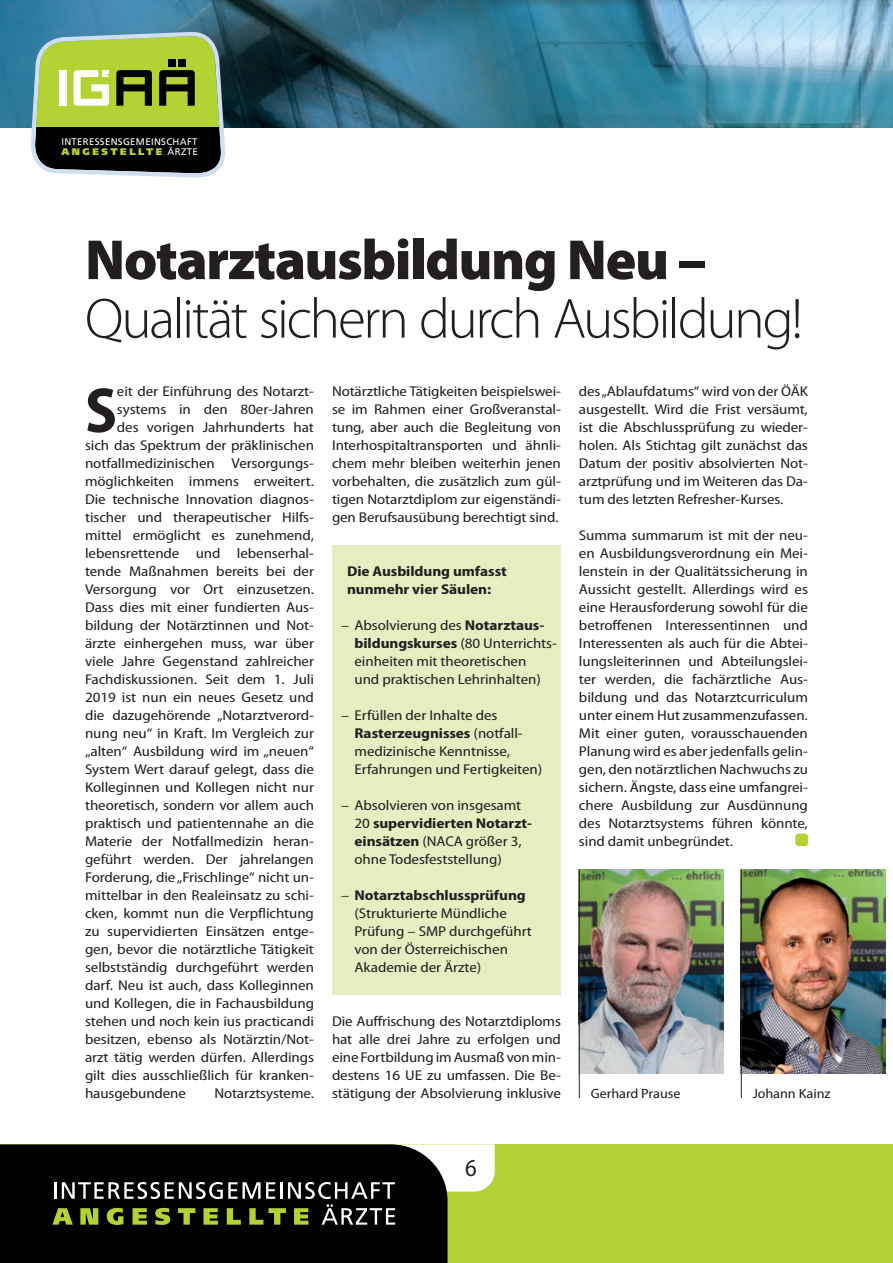
<style>
.page{position:relative;width:893px;height:1263px;background:#fff}
.page>*{position:absolute;margin:0;border:0;box-sizing:border-box;transform-origin:0 0}
.t1{font:700 semi-condensed 64.2px "Myriad Pro";color:#231f20}
.t2{font:300 57px "Myriad Pro";letter-spacing:-.045em;color:#231f20}
.t3{font:900 57px "Myriad Pro";letter-spacing:-.025em;color:#231f20}
.t4{font:semi-condensed 24.6px "Myriad Pro";color:#231f20}
.t5{font:semi-condensed 14.25px/18px "Myriad Pro";letter-spacing:-.005em;color:#231f20;text-align:justify;scale:1.15 1}
.t6{font:700 semi-condensed 14.25px/18px "Myriad Pro";letter-spacing:-.005em;color:#231f20;scale:1.15 1}
.t7{font:semi-condensed 13.5px "Myriad Pro";letter-spacing:-.005em;color:#231f20;scale:1.15 1}
.t8{font:9.6px/10.2px "Frutiger LT Std";letter-spacing:.035em;color:#fff;text-align:right}
.t9{font:900 9.6px "Frutiger LT Std";letter-spacing:.26em;color:#b3d234}
.s1{font-weight:700}
</style>
<div class="page">
<img style="left:0;top:0;width:893px;height:127px">
<img style="left:742px;top:870px;width:143px;height:204px">
<img style="left:580px;top:870px;width:143px;height:204px">
<hr style="left:579px;top:870px;width:1px;height:228px;background:#231f20">
<hr style="left:741px;top:870px;width:1px;height:228px;background:#231f20">
<svg style="left:29px;top:32px;width:198px;height:146px;background:#758846"></svg>
<div style="left:332px;top:546px;width:229px;height:449px;background:#e5eec1"></div>
<div style="left:795px;top:833px;width:13px;height:13px;background:#b3d234;border-radius:3px"></div>
<div style="left:0;top:1144px;width:893px;height:119px;background:#b3d234"></div>
<div style="left:0;top:1144px;width:448px;height:119px;background:#000100"></div>
<svg style="left:52px;top:1144px;width:443px;height:81px;background:#373b2a"></svg>
<p class="t8" style="left:61px;top:136px;width:138px">INTERESSENSGEMEINSCHAFT<br>ÄRZTE</p>
<p class="t9" style="left:61px;top:146px;width:102px">ANGESTELLTE</p>
<h2 class="t3" style="left:85px;top:228px;width:623px">Notarztausbildung Neu –</h2>
<h2 class="t2" style="left:85px;top:287px;width:719px">Qualität sichern durch Ausbildung!</h2>
<h1 class="t1" style="left:85px;top:375px;width:33px">S</h1>
<p class="t5" style="left:117px;top:383px;width:173px">eit der Einführung des Notarzt-</p>
<p class="t5" style="left:579px;top:383px;width:201px">des „Ablaufdatums“ wird von der ÖÄK ausgestellt. Wird die Frist versäumt, ist die Abschlussprüfung zu wieder&shy;holen. Als Stichtag gilt zunächst das Datum der positiv absolvierten Not&shy;arztprüfung und im Weiteren das Da&shy;tum des letzten Refresher-Kurses.</p>
<p class="t5" style="left:579px;top:527px;width:201px">Summa summarum ist mit der neu&shy;en Ausbildungsverordnung ein Mei&shy;lenstein in der Qualitätssicherung in Aussicht gestellt. Allerdings wird es eine Herausforderung sowohl für die betroffenen Interessentinnen und Interessenten als auch für die Abtei&shy;lungsleiterinnen und Abteilungslei&shy;ter werden, die fachärztliche Aus&shy;bildung und das Notarztcurriculum unter einem Hut zusammenzufassen.<br>Mit einer guten, vorausschauenden Planung wird es aber jedenfalls gelin&shy;gen, den notärztlichen Nachwuchs zu sichern. Ängste, dass eine umfangrei&shy;chere Ausbildung zur Ausdünnung des Notarztsystems führen könnte, sind damit unbegründet.</p>
<p class="t5" style="left:332px;top:383px;width:201px">Notärztliche Tätigkeiten beispielswei&shy;se im Rahmen einer Großveranstal&shy;tung, aber auch die Begleitung von Interhospitaltransporten und ähnli&shy;chem mehr bleiben weiterhin jenen vorbehalten, die zusätzlich zum gül&shy;tigen Notarztdiplom zur eigenständi&shy;gen Berufsausübung berechtigt sind.</p>
<p class="t5" style="left:117px;top:401px;width:173px">systems in den 80er-Jahren</p>
<p class="t5" style="left:117px;top:419px;width:173px">des vorigen Jahrhunderts hat</p>
<p class="t5" style="left:85px;top:437px;width:201px">sich das Spektrum der präklinischen</p>
<p class="t5" style="left:85px;top:455px;width:201px">notfallmedizinischen Versorgungs-</p>
<p class="t5" style="left:85px;top:473px;width:201px">möglichkeiten immens erweitert.</p>
<p class="t5" style="left:85px;top:491px;width:201px">Die technische Innovation diagnos-</p>
<p class="t5" style="left:85px;top:509px;width:201px">tischer und therapeutischer Hilfs-</p>
<p class="t5" style="left:85px;top:527px;width:201px">mittel ermöglicht es zunehmend,</p>
<p class="t5" style="left:85px;top:545px;width:201px">lebensrettende und lebenserhal-</p>
<p class="t5" style="left:85px;top:563px;width:201px">tende Maßnahmen bereits bei der</p>
<p class="t5" style="left:85px;top:581px;width:201px">Versorgung vor Ort einzusetzen.</p>
<p class="t5" style="left:85px;top:599px;width:201px">Dass dies mit einer fundierten Aus-</p>
<p class="t5" style="left:85px;top:617px;width:201px">bildung der Notärztinnen und Not-</p>
<p class="t5" style="left:85px;top:635px;width:201px">ärzte einhergehen muss, war über</p>
<p class="t5" style="left:85px;top:653px;width:201px">viele Jahre Gegenstand zahlreicher</p>
<p class="t5" style="left:85px;top:671px;width:201px">Fachdiskussionen. Seit dem 1. Juli</p>
<p class="t5" style="left:85px;top:689px;width:201px">2019 ist nun ein neues Gesetz und</p>
<p class="t5" style="left:85px;top:707px;width:201px">die dazugehörende „Notarztverord-</p>
<p class="t5" style="left:85px;top:725px;width:201px">nung neu“ in Kraft. Im Vergleich zur</p>
<p class="t5" style="left:85px;top:743px;width:201px">„alten“ Ausbildung wird im „neuen“</p>
<p class="t5" style="left:85px;top:761px;width:201px">System Wert darauf gelegt, dass die</p>
<p class="t5" style="left:85px;top:779px;width:201px">Kolleginnen und Kollegen nicht nur</p>
<p class="t5" style="left:85px;top:797px;width:201px">theoretisch, sondern vor allem auch</p>
<p class="t5" style="left:85px;top:815px;width:201px">praktisch und patientennahe an die</p>
<p class="t5" style="left:85px;top:833px;width:201px">Materie der Notfallmedizin heran-</p>
<p class="t5" style="left:85px;top:851px;width:201px">geführt werden. Der jahrelangen</p>
<p class="t5" style="left:85px;top:869px;width:201px">Forderung, die „Frischlinge“ nicht un-</p>
<p class="t5" style="left:85px;top:887px;width:201px">mittelbar in den Realeinsatz zu schi-</p>
<p class="t5" style="left:85px;top:905px;width:201px">cken, kommt nun die Verpflichtung</p>
<p class="t5" style="left:85px;top:923px;width:201px">zu supervidierten Einsätzen entge-</p>
<p class="t5" style="left:85px;top:941px;width:201px">gen, bevor die notärztliche Tätigkeit</p>
<p class="t5" style="left:85px;top:959px;width:201px">selbstständig durchgeführt werden</p>
<p class="t5" style="left:85px;top:977px;width:201px">darf. Neu ist auch, dass Kolleginnen</p>
<p class="t5" style="left:85px;top:995px;width:201px">und Kollegen, die in Fachausbildung</p>
<p class="t5" style="left:85px;top:1013px;width:201px">stehen und noch kein ius practicandi</p>
<p class="t5" style="left:85px;top:1031px;width:201px">besitzen, ebenso als Notärztin/Not-</p>
<p class="t5" style="left:85px;top:1049px;width:201px">arzt tätig werden dürfen. Allerdings</p>
<p class="t5" style="left:85px;top:1067px;width:200px">gilt dies ausschließlich für kranken-</p>
<p class="t5" style="left:85px;top:1085px;width:89px">hausgebundene</p>
<p class="t5" style="left:214px;top:1085px;width:88px">Notarztsysteme.</p>
<p class="t6" style="left:347px;top:562px;width:140px">Die Ausbildung umfasst nunmehr vier Säulen:</p>
<p class="t5" style="left:354px;top:617px;width:178px;text-align:left;text-indent:-13px">– Absolvierung des <span class="s1">Notarztaus&shy;bildungskurses</span> (80 Unterrichts&shy;einheiten mit theoretischen<br>und praktischen Lehrinhalten)</p>
<p class="t5" style="left:354px;top:707px;width:165px;text-align:left;text-indent:-14px">– Erfüllen der Inhalte des<br><span class="s1">Rasterzeugnisses</span> (notfall&shy;medizinische Kenntnisse,<br>Erfahrungen und Fertigkeiten)</p>
<p class="t5" style="left:354px;top:797px;width:155px;text-align:left;text-indent:-14px">– Absolvieren von insgesamt<br>20 <span class="s1">supervidierten Notarzt&shy;einsätzen</span> (NACA größer 3, ohne Todesfeststellung)</p>
<p class="t5" style="left:354px;top:887px;width:156px;text-align:left;text-indent:-14px">– <span class="s1">Notarztabschlussprüfung </span>(Strukturierte Mündliche<br>Prüfung – SMP durchgeführt von der Österreichischen<br>Akademie der Ärzte)</p>
<p class="t5" style="left:332px;top:1013px;width:201px">Die Auffrischung des Notarztdiploms hat alle drei Jahre zu erfolgen und eine Fortbildung im Ausmaß von min&shy;destens 16 UE zu umfassen. Die Be&shy;stätigung der Absolvierung inklusive</p>
<p class="t7" style="left:591px;top:1086px;width:80px">Gerhard Prause</p>
<p class="t7" style="left:753px;top:1086px;width:69px">Johann Kainz</p>
<h3 class="t4" style="left:465px;top:1154px;width:13px">6</h3>
</div>
